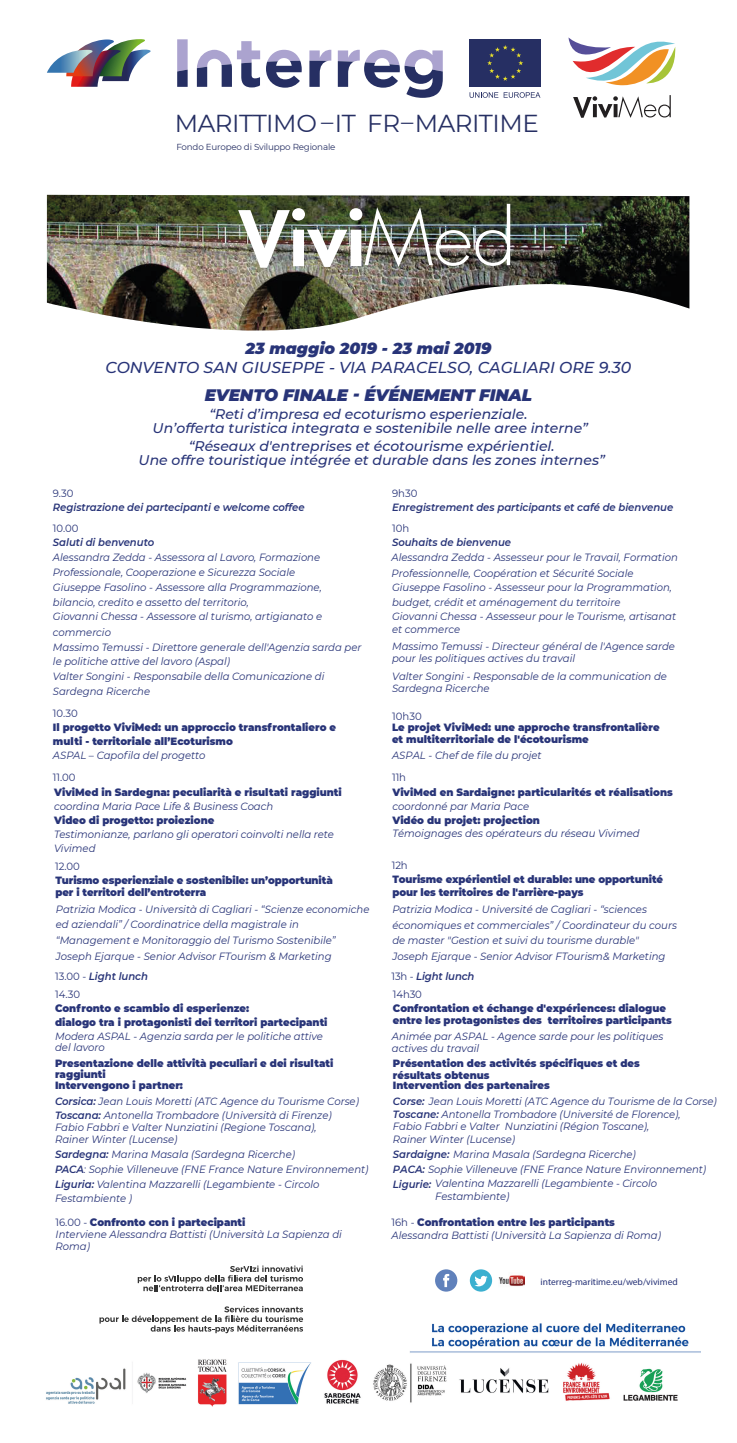
<style>
.page{position:relative;width:737px;height:1443px;background:#fff}
.page>*{position:absolute;margin:0;border:0;box-sizing:border-box;transform-origin:0 0}
.t1{font:24.5px "Montserrat";letter-spacing:-.02em;color:#262f63}
.t2{font:italic 900 16.62px "Montserrat";letter-spacing:-.01em;color:#283478}
.t3{font:italic 500 15.75px "Montserrat";color:#283478}
.t4{font:italic 900 15.75px "Montserrat";color:#283478}
.t5{font:italic 500 14px/14px "Montserrat";color:#283478;text-align:center}
.t6{font:italic 10.5px/14.9px "Montserrat";color:#283478;scale:.96 1}
.t7{font:900 10.5px/12.1px "Montserrat";color:#283478;scale:.96 1}
.t8{font:italic 600 10.5px/17.5px "Montserrat";letter-spacing:-.005em;color:#283478;scale:.96 1}
.t9{font:10.5px/17.5px "Montserrat";color:#283478;scale:.96 1}
.t10{font:9.45px "Myriad Pro";color:#283478}
.t11{font:8.75px "Montserrat";letter-spacing:-.02em;color:#262f63}
.s1{font-weight:600;font-style:italic}
.s2{font-weight:600}
.s3{font-style:normal}
.s4{font-weight:900;font-style:normal}
.s5{font-weight:400;font-style:normal}
</style>
<div class="page">
<img style="left:46px;top:1319px;width:654px;height:88px">
<svg style="left:99px;top:1306px;width:204px;height:27px"></svg>
<svg style="left:47px;top:39px;width:104px;height:48px"></svg>
<img style="left:47px;top:195px;width:642px;height:136px">
<img style="left:238px;top:204px;width:272px;height:64px">
<svg style="left:138px;top:1265px;width:165px;height:26px"></svg>
<div style="left:469px;top:39px;width:72px;height:48px;background:#262f63"></div>
<svg style="left:177px;top:39px;width:11px;height:48px"></svg>
<svg style="left:266px;top:50px;width:36px;height:38px"></svg>
<svg style="left:309px;top:50px;width:22px;height:37px"></svg>
<svg style="left:338px;top:50px;width:105px;height:48px"></svg>
<svg style="left:197px;top:41px;width:63px;height:46px"></svg>
<svg style="left:487px;top:45px;width:36px;height:36px"></svg>
<svg style="left:469px;top:92px;width:71px;height:6px"></svg>
<svg style="left:568px;top:37px;width:108px;height:81px"></svg>
<div style="left:435px;top:1269px;width:22px;height:23px;background:#6081bb;border-radius:50%"></div>
<svg style="left:443px;top:1274px;width:6px;height:13px"></svg>
<div style="left:470px;top:1269px;width:22px;height:23px;background:#3cb0d0;border-radius:50%"></div>
<svg style="left:474px;top:1276px;width:13px;height:10px"></svg>
<img style="left:499px;top:1275px;width:25px;height:12px">
<h1 class="t1" style="left:175px;top:106px;width:365px">MARITTIMO –IT FR–MARITIME</h1>
<p class="t11" style="left:176px;top:141px;width:160px">Fondo Europeo di Sviluppo Regionale</p>
<h3 class="t4" style="left:245px;top:336px;width:248px">23 maggio 2019 - 23 mai 2019</h3>
<h3 class="t3" style="left:105px;top:357px;width:527px">CONVENTO SAN GIUSEPPE - VIA PARACELSO, CAGLIARI ORE 9.30</h3>
<h2 class="t2" style="left:205px;top:383px;width:329px">EVENTO FINALE - ÉVÉNEMENT FINAL</h2>
<h3 class="t5" style="left:153px;top:407px;width:437px">“Reti d’impresa ed ecoturismo esperienziale.<br>Un’offerta turistica integrata e sostenibile nelle aree interne”</h3>
<h3 class="t5" style="left:139px;top:439px;width:468px">“Réseaux d'entreprises et écotourisme expérientiel.<br>Une offre touristique intégrée et durable dans les zones internes”</h3>
<p class="t9" style="left:53px;top:484px;width:23px">9.30</p>
<p class="t8" style="left:53px;top:498px;width:264px">Registrazione dei partecipanti e welcome coffee</p>
<p class="t9" style="left:53px;top:519px;width:28px">10.00</p>
<p class="t8" style="left:53px;top:533px;width:107px">Saluti di benvenuto</p>
<p class="t6" style="left:53px;top:550px;width:323px">Alessandra Zedda - Assessora al Lavoro, Formazione Professionale, Cooperazione e Sicurezza Sociale<br>Giuseppe Fasolino - Assessore alla Programmazione, bilancio, credito e assetto del territorio,<br>Giovanni Chessa - Assessore al turismo, artigianato e commercio<br>Massimo Temussi - Direttore generale dell'Agenzia sarda per le politiche attive del lavoro (Aspal)<br>Valter Songini - Responsabile della Comunicazione di Sardegna Ricerche</p>
<p class="t9" style="left:53px;top:704px;width:27px">10.30</p>
<p class="t7" style="left:53px;top:720px;width:296px;line-height:14px">Il progetto ViviMed: un approccio transfrontaliero e multi - territoriale all’Ecoturismo</p>
<p class="t6" style="left:53px;top:748px;width:160px">ASPAL – Capofila del progetto</p>
<p class="t9" style="left:53px;top:768px;width:25px">11.00</p>
<p class="t7" style="left:54px;top:785px;width:301px">ViviMed in Sardegna: peculiarità e risultati raggiunti</p>
<p class="t6" style="left:54px;top:798px;width:230px">coordina Maria Pace Life &amp; Business Coach</p>
<p class="t7" style="left:54px;top:813px;width:168px">Video di progetto: proiezione</p>
<p class="t6" style="left:54px;top:827px;width:293px;line-height:14px">Testimonianze, parlano gli operatori coinvolti nella rete<br>Vivimed</p>
<p class="t9" style="left:55px;top:857px;width:27px">12.00</p>
<p class="t7" style="left:55px;top:873px;width:290px">Turismo esperienziale e sostenibile: un’opportunità per i territori dell’entroterra</p>
<p class="t6" style="left:56px;top:901px;width:328px;line-height:15.8px">Patrizia Modica - Università di Cagliari - “Scienze economiche ed aziendali” / Coordinatrice della magistrale in “Management e Monitoraggio del Turismo Sostenibile” Joseph Ejarque - Senior Advisor FTourism &amp; Marketing</p>
<p class="t9" style="left:55px;top:968px;width:98px">13.00 - <span class="s1">Light lunch<br></span>14.30</p>
<p class="t7" style="left:55px;top:1001px;width:285px;line-height:14px">Confronto e scambio di esperienze:<br>dialogo tra i protagonisti dei territori partecipanti</p>
<p class="t6" style="left:55px;top:1030px;width:280px;line-height:11.4px">Modera ASPAL - Agenzia sarda per le politiche attive del lavoro</p>
<p class="t7" style="left:55px;top:1057px;width:291px;line-height:10.9px">Presentazione delle attività peculiari e dei risultati raggiunti<br>Intervengono i partner:</p>
<p class="t6" style="left:55px;top:1094px;width:318px;line-height:14px"><span class="s2">Corsica:</span> Jean Louis Moretti (ATC Agence du Tourisme Corse)<br><span class="s2">Toscana:</span> Antonella Trombadore (Università di Firenze)</p>
<p class="t6" style="left:55px;top:1121px;width:274px;line-height:12.1px">Fabio Fabbri e Valter Nunziatini (Regione Toscana),<br>Rainer Winter (Lucense)</p>
<p class="t6" style="left:55px;top:1147px;width:328px;line-height:14.6px"><span class="s2">Sardegna:</span> Marina Masala (Sardegna Ricerche)<br><span class="s2">PACA</span>: Sophie Villeneuve (FNE France Nature Environnement)<br><span class="s2">Liguria:</span> Valentina Mazzarelli (Legambiente - Circolo Festambiente )</p>
<p class="t6" style="left:56px;top:1216px;width:300px;line-height:12.1px"><span class="s3">16.00 -</span> <span class="s4">Confronto con i partecipanti<br></span>Interviene Alessandra Battisti (Università La Sapienza di<br>Roma)</p>
<p class="t9" style="left:392px;top:484px;width:28px">9h30</p>
<p class="t8" style="left:392px;top:498px;width:294px">Enregistrement des participants et café de bienvenue</p>
<p class="t9" style="left:392px;top:519px;width:19px">10h</p>
<p class="t8" style="left:392px;top:533px;width:126px">Souhaits de bienvenue</p>
<p class="t6" style="left:391px;top:549px;width:300px;line-height:15.8px">Alessandra Zedda - Assesseur pour le Travail, Formation<br>Professionnelle, Coopération et Sécurité Sociale</p>
<p class="t6" style="left:392px;top:579px;width:293px;line-height:15.8px">Giuseppe Fasolino - Assesseur pour la Programmation, budget, crédit et aménagement du territoire</p>
<p class="t6" style="left:392px;top:610px;width:297px;line-height:12.1px">Giovanni Chessa - Assesseur pour le Tourisme, artisanat et commerce</p>
<p class="t6" style="left:392px;top:640px;width:296px;line-height:12.1px">Massimo Temussi - Directeur général de l'Agence sarde pour les politiques actives du travail</p>
<p class="t6" style="left:392px;top:670px;width:288px;line-height:12.1px">Valter Songini - Responsable de la communication de<br>Sardegna Ricerche</p>
<p class="t9" style="left:392px;top:707px;width:33px">10h30</p>
<p class="t7" style="left:392px;top:720px;width:280px">Le projet ViviMed: une approche transfrontalière et multiterritoriale de l'écotourisme</p>
<p class="t6" style="left:392px;top:748px;width:157px">ASPAL - Chef de file du projet</p>
<p class="t9" style="left:392px;top:768px;width:16px">11h</p>
<p class="t7" style="left:392px;top:785px;width:293px">ViviMed en Sardaigne: particularités et réalisations</p>
<p class="t6" style="left:392px;top:798px;width:144px">coordonné par Maria Pace</p>
<p class="t7" style="left:392px;top:813px;width:155px">Vidéo du projet: projection</p>
<p class="t6" style="left:392px;top:826px;width:259px">Témoignages des opérateurs du réseau Vivimed</p>
<p class="t9" style="left:392px;top:856px;width:18px">12h</p>
<p class="t7" style="left:392px;top:873px;width:283px">Tourisme expérientiel et durable: une opportunité pour les territoires de l'arrière-pays</p>
<p class="t6" style="left:392px;top:901px;width:298px;line-height:15.8px">Patrizia Modica - Université de Cagliari - “sciences économiques et commerciales” / Coordinateur du cours de master "Gestion et suivi du tourisme durable" Joseph Ejarque - Senior Advisor FTourism&amp; Marketing</p>
<p class="t8" style="left:391px;top:967px;width:88px"><span class="s5">13h -</span> Light lunch<br><span class="s5">14h30</span></p>
<p class="t7" style="left:393px;top:1001px;width:292px">Confrontation et échange d'expériences: dialogue entre les protagonistes des territoires participants</p>
<p class="t6" style="left:392px;top:1029px;width:284px;line-height:12.1px">Animée par ASPAL - Agence sarde pour les politiques actives du travail</p>
<p class="t7" style="left:393px;top:1056px;width:259px">Présentation des activités spécifiques et des résultats obtenus</p>
<p class="t6" style="left:393px;top:1077px;width:339px;line-height:15.8px"><span class="s4">Intervention des partenaires<br></span><span class="s2">Corse:</span> Jean Louis Moretti (ATC Agence du Tourisme de la Corse)</p>
<p class="t6" style="left:393px;top:1108px;width:301px;line-height:12.1px"><span class="s2">Toscane:</span> Antonella Trombadore (Université de Florence),<br>Fabio Fabbri e Valter Nunziatini (Région Toscane),<br>Rainer Winter (Lucense)</p>
<p class="t6" style="left:393px;top:1147px;width:328px"><span class="s2">Sardaigne:</span> Marina Masala (Sardegna Ricerche)<br><span class="s2">PACA:</span> Sophie Villeneuve (FNE France Nature Environnement)<br><span class="s2">Ligurie:</span> Valentina Mazzarelli (Legambiente - Circolo</p>
<p class="t6" style="left:435px;top:1188px;width:79px">Festambiente)</p>
<p class="t6" style="left:391px;top:1216px;width:282px;line-height:12.2px"><span class="s3">16h -</span> <span class="s4">Confrontation entre les participants<br></span>Alessandra Battisti (Università La Sapienza di Roma)</p>
<p class="t10" style="left:540px;top:1276px;width:139px">interreg-maritime.eu/web/vivimed</p>
</div>
